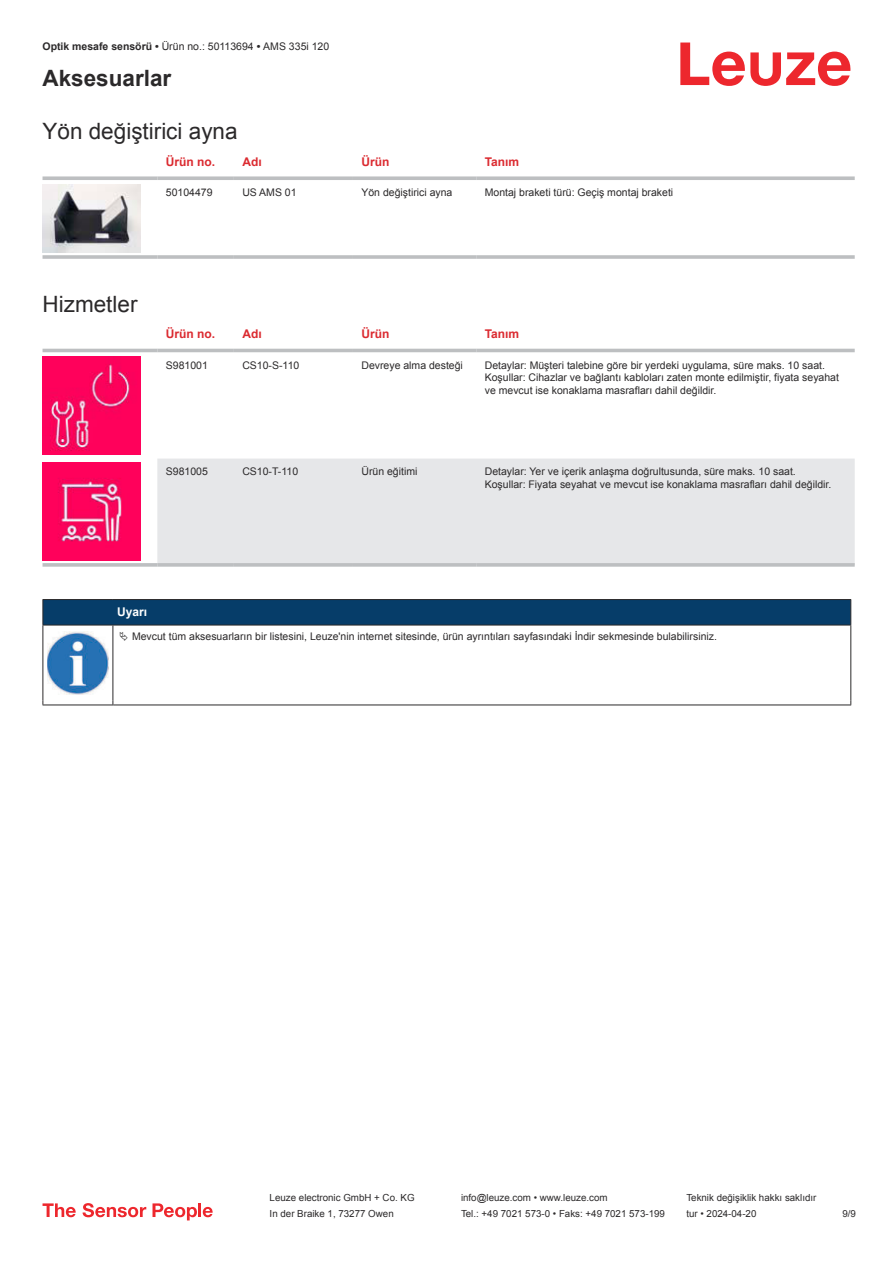
<style>
.page{position:relative;width:893px;height:1263px;background:#fff}
.page>*{position:absolute;margin:0;border:0;box-sizing:border-box;transform-origin:0 0}
.t1{font:22.5px "Arial";color:#2b292a}
.t2{font:700 22.5px "Arial";color:#2b292a}
.t3{font:700 12px "Arial";color:#db2a30}
.t4{font:700 12px "Arial";color:#fff}
.t5{font:10.5px/12.6px "Arial";color:#2b292a}
.t6{font:9.75px "Arial";color:#2b292a}
.s1{font-weight:700}
</style>
<div class="page">
<svg style="left:680px;top:43px;width:170px;height:43px"></svg>
<svg style="left:43px;top:176px;width:114px;height:4px"></svg>
<svg style="left:157px;top:176px;width:77px;height:4px"></svg>
<svg style="left:234px;top:176px;width:119px;height:4px"></svg>
<svg style="left:353px;top:176px;width:123px;height:4px"></svg>
<svg style="left:476px;top:176px;width:379px;height:4px;background:#c4c6c8"></svg>
<hr style="left:43px;top:255px;width:114px;height:4px;background:#c3c5c7">
<svg style="left:157px;top:255px;width:77px;height:4px"></svg>
<hr style="left:234px;top:255px;width:119px;height:4px;background:#c4c6c7">
<hr style="left:353px;top:255px;width:123px;height:4px;background:#c3c5c7">
<svg style="left:476px;top:255px;width:379px;height:4px;background:#c3c5c7"></svg>
<img style="left:43px;top:184px;width:97px;height:69px">
<svg style="left:43px;top:348px;width:812px;height:213px"></svg>
<div style="left:157px;top:459px;width:698px;height:104px;background:#e6e7e9"></div>
<hr style="left:43px;top:349px;width:114px;height:3px;background:#bdbfc1">
<hr style="left:157px;top:349px;width:77px;height:3px;background:#bdbfc1">
<hr style="left:234px;top:349px;width:119px;height:3px;background:#bdbfc1">
<hr style="left:353px;top:349px;width:123px;height:3px;background:#bdbfc1">
<hr style="left:476px;top:349px;width:379px;height:3px;background:#bdbfc1">
<svg style="left:43px;top:563px;width:114px;height:4px"></svg>
<svg style="left:157px;top:563px;width:77px;height:4px"></svg>
<svg style="left:234px;top:563px;width:119px;height:4px"></svg>
<svg style="left:353px;top:563px;width:123px;height:4px"></svg>
<svg style="left:476px;top:563px;width:379px;height:4px;background:#c3c5c6"></svg>
<img style="left:43px;top:356px;width:97px;height:98px">
<img style="left:43px;top:463px;width:97px;height:98px">
<svg style="left:44px;top:626px;width:806px;height:79px"></svg>
<hr style="left:43px;top:625px;width:70px;height:1px;background:#2b292a">
<svg style="left:43px;top:599px;width:808px;height:26px;background:#083b65"></svg>
<hr style="left:113px;top:625px;width:738px;height:1px;background:#2b292a">
<hr style="left:43px;top:625px;width:1px;height:75px;background:#2b292a">
<hr style="left:113px;top:625px;width:1px;height:75px;background:#2b292a">
<hr style="left:850px;top:625px;width:1px;height:75px;background:#2b292a">
<hr style="left:43px;top:705px;width:70px;height:1px;background:#2b292a">
<hr style="left:113px;top:705px;width:738px;height:1px;background:#2b292a">
<img style="left:47px;top:631px;width:61px;height:63px">
<div style="left:115px;top:626px;width:734px;height:20px;background:#fff"></div>
<svg style="left:43px;top:1203px;width:33px;height:14px"></svg>
<svg style="left:83px;top:1203px;width:63px;height:14px"></svg>
<svg style="left:153px;top:1203px;width:44px;height:17px"></svg>
<hr style="left:198px;top:1203px;width:3px;height:14px;background:#ed272d">
<svg style="left:203px;top:1207px;width:10px;height:10px"></svg>
<p class="t5" style="left:43px;top:41px;width:288px"><span class="s1">Optik mesafe sensörü •</span> Ürün no.: 50113694 <span class="s1">•</span> AMS 335i 120</p>
<h1 class="t2" style="left:43px;top:70px;width:130px">Aksesuarlar</h1>
<h1 class="t1" style="left:43px;top:116px;width:197px">Yön değiştirici ayna</h1>
<p class="t3" style="left:166px;top:153px;width:51px">Ürün no.</p>
<p class="t3" style="left:242px;top:153px;width:21px">Adı</p>
<p class="t3" style="left:361px;top:157px;width:29px">Ürün</p>
<p class="t3" style="left:485px;top:153px;width:36px">Tanım</p>
<p class="t5" style="left:166px;top:187px;width:48px">50104479</p>
<p class="t5" style="left:242px;top:187px;width:56px">US AMS 01</p>
<p class="t5" style="left:361px;top:186px;width:93px">Yön değiştirici ayna</p>
<p class="t5" style="left:485px;top:186px;width:190px">Montaj braketi türü: Geçiş montaj braketi</p>
<h1 class="t1" style="left:43px;top:288px;width:96px">Hizmetler</h1>
<p class="t3" style="left:166px;top:325px;width:51px">Ürün no.</p>
<p class="t3" style="left:242px;top:325px;width:21px">Adı</p>
<p class="t3" style="left:361px;top:329px;width:29px">Ürün</p>
<p class="t3" style="left:485px;top:325px;width:36px">Tanım</p>
<p class="t5" style="left:166px;top:359px;width:44px">S981001</p>
<p class="t5" style="left:242px;top:359px;width:58px">CS10-S-110</p>
<p class="t5" style="left:361px;top:359px;width:103px">Devreye alma desteği</p>
<p class="t5" style="left:485px;top:359px;width:356px">Detaylar: Müşteri talebine göre bir yerdeki uygulama, süre maks. 10 saat.<br>Koşullar: Cihazlar ve bağlantı kabloları zaten monte edilmiştir, fiyata seyahat ve mevcut ise konaklama masrafları dahil değildir.</p>
<p class="t5" style="left:166px;top:465px;width:44px">S981005</p>
<p class="t5" style="left:242px;top:465px;width:57px">CS10-T-110</p>
<p class="t5" style="left:361px;top:465px;width:58px">Ürün eğitimi</p>
<p class="t5" style="left:485px;top:465px;width:348px">Detaylar: Yer ve içerik anlaşma doğrultusunda, süre maks. 10 saat.<br>Koşullar: Fiyata seyahat ve mevcut ise konaklama masrafları dahil değildir.</p>
<p class="t4" style="left:117px;top:604px;width:32px">Uyarı</p>
<p class="t5" style="left:132px;top:630px;width:586px">Mevcut tüm aksesuarların bir listesini, Leuze'nin internet sitesinde, ürün ayrıntıları sayfasındaki İndir sekmesinde bulabilirsiniz.</p>
<p class="t6" style="left:270px;top:1191px;width:146px">Leuze electronic GmbH + Co. KG</p>
<p class="t6" style="left:461px;top:1191px;width:148px">info@leuze.com • www.leuze.com</p>
<p class="t6" style="left:686px;top:1191px;width:132px">Teknik değişiklik hakkı saklıdır</p>
<p class="t6" style="left:270px;top:1207px;width:126px">In der Braike 1, 73277 Owen</p>
<p class="t6" style="left:461px;top:1207px;width:205px">Tel.: +49 7021 573-0 • Faks: +49 7021 573-199</p>
<p class="t6" style="left:686px;top:1207px;width:72px">tur • 2024-04-20</p>
<p class="t6" style="left:842px;top:1210px;width:15px">9 /9</p>
</div>
